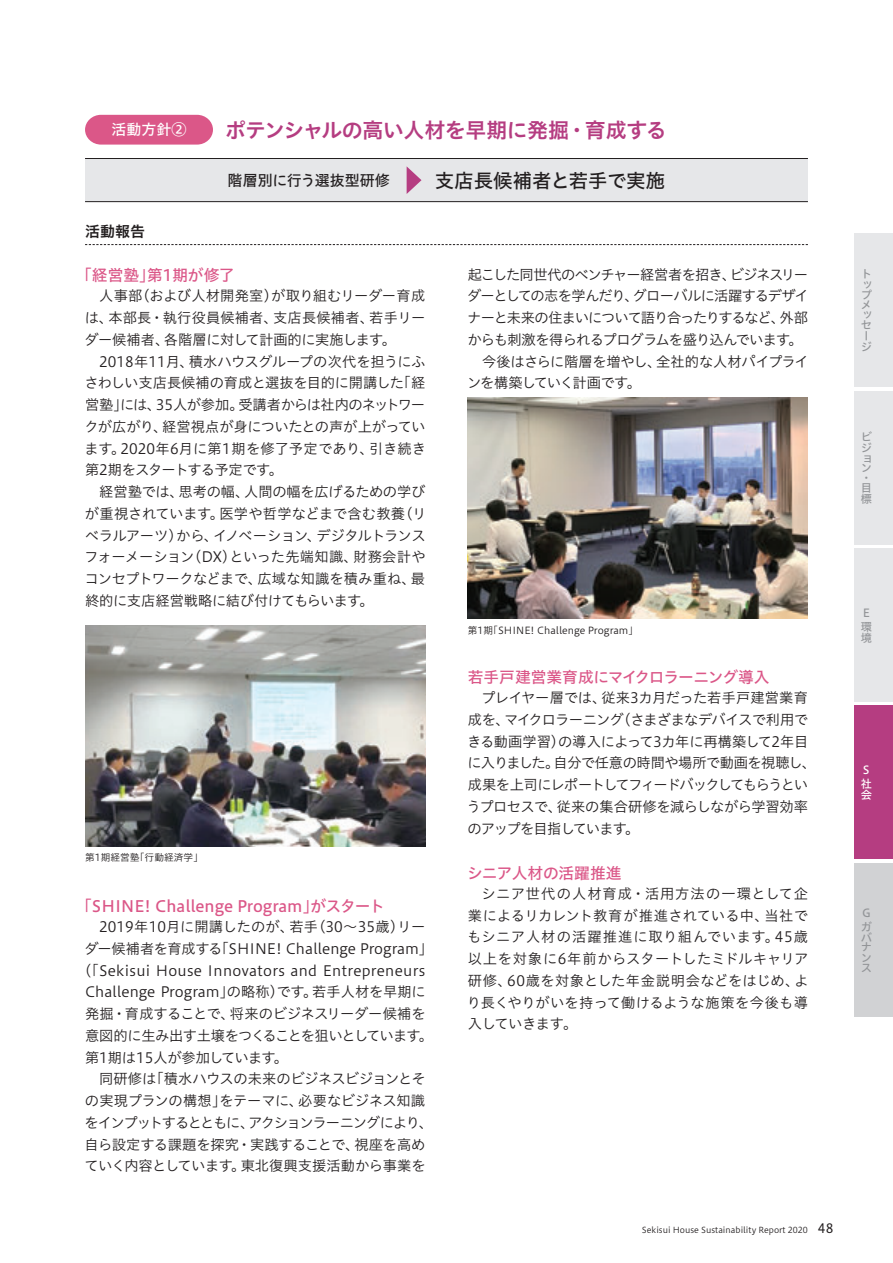
<style>
.page{position:relative;width:893px;height:1263px;background:#fff}
.page>*{position:absolute;margin:0;border:0;box-sizing:border-box;transform-origin:0 0}
.t1{font:21px "Hiragino UD Sans Std W6";letter-spacing:-.025em;color:#b53d81}
.t2{font:15.75px "Hiragino UD Sans Std W5";color:#db5788}
.t3{font:15.75px "Hiragino UD Sans Std W5";letter-spacing:-.02em;color:#db5788}
.t4{font:15px "Hiragino UD Sans Std W5";color:#231f20}
.t5{font:15px "Hiragino UD Sans Std W5";color:#fff}
.t6{font:15px "Hiragino UD Sans Std W6";color:#231f20}
.t7{font:14.25px/21.8px "Hiragino UD Sans Std W3";letter-spacing:-.025em;color:#231f20;text-align:justify}
.t8{font:14.25px "Hiragino UD Sans Std W3";color:#231f20}
.t9{font:14.25px "Hiragino UD Sans Std W3";letter-spacing:.02em;color:#231f20}
.t10{font:14.25px "Hiragino UD Sans Std W3";letter-spacing:-.09em;color:#231f20}
.t11{font:14.25px "Hiragino UD Sans Std W3";letter-spacing:-.07em;color:#231f20}
.t12{font:14.25px "Hiragino UD Sans Std W3";letter-spacing:-.05em;color:#231f20}
.t13{font:14.25px "Hiragino UD Sans Std W3";letter-spacing:-.08em;color:#231f20}
.t14{font:14.25px "Hiragino UD Sans Std W3";letter-spacing:-.045em;color:#231f20}
.t15{font:14.25px "Hiragino UD Sans Std W3";letter-spacing:-.055em;color:#231f20}
.t16{font:14.25px "Hiragino UD Sans Std W3";letter-spacing:-.06em;color:#231f20}
.t17{font:11.25px/10.1px "Hiragino UD Sans Std W5";color:#939598}
.t18{font:11.25px/14.2px "Hiragino UD Sans Std W5";color:#fff}
.t19{font:9.75px "Hiragino UD Sans Std W3";color:#231f20}
.t20{font:8.25px "Hiragino UD Sans Std W3";color:#231f20}
.s1{font-size:19.5px}
.s2{font-family:"Hiragino UD Sans Std W4";font-size:12.75px}
</style>
<div class="page">
<svg style="left:85px;top:244px;width:723px;height:1px"></svg>
<svg style="left:85px;top:115px;width:128px;height:30px;background:#dd628f"></svg>
<div style="left:85px;top:158px;width:723px;height:44px;background:#e6e7e9"></div>
<hr style="left:85px;top:158px;width:723px;height:1px;background:#231f20">
<hr style="left:85px;top:201px;width:723px;height:1px;background:#231f20">
<svg style="left:407px;top:167px;width:14px;height:27px"></svg>
<img style="left:468px;top:398px;width:340px;height:221px">
<img style="left:85px;top:625px;width:340px;height:221px">
<div style="left:855px;top:391px;width:38px;height:153px;background:#e6e7e9"></div>
<div style="left:855px;top:549px;width:38px;height:153px;background:#e6e7e9"></div>
<div style="left:855px;top:234px;width:38px;height:153px;background:#e6e7e9"></div>
<div style="left:855px;top:706px;width:38px;height:153px;background:#b53d81"></div>
<div style="left:855px;top:863px;width:38px;height:153px;background:#d1d2d4"></div>
<p class="t5" style="left:112px;top:118px;width:76px">活動方針②</p>
<h1 class="t1" style="left:225px;top:114px;width:443px">ポテンシャルの高い人材を早期に発掘・育成する</h1>
<p class="t4" style="left:228px;top:169px;width:439px">階層別に行う選抜型研修　　　<span class="s1">支店長候補者と若手で実施</span></p>
<p class="t6" style="left:85px;top:220px;width:61px">活動報告</p>
<p class="t2" style="left:76px;top:263px;width:160px">「経営塾」第1期が修了</p>
<p class="t7" style="left:85px;top:284px;width:342px;text-indent:15px">人事部（および人材開発室）が取り組むリーダー育成は、本部長・執行役員候補者、支店長候補者、若手リーダー候補者、各階層に対して計画的に実施します。</p>
<p class="t7" style="left:84px;top:350px;width:343px;text-indent:15px">2018年11月、積水ハウスグループの次代を担うにふさわしい支店長候補の育成と選抜を目的に開講した「経営塾」には、35人が参加。受講者からは社内のネットワークが広がり、経営視点が身についたとの声が上がっています。2020年6月に第1期を修了予定であり、引き続き第2期をスタートする予定です。</p>
<p class="t7" style="left:84px;top:480px;width:344px;text-indent:15px">経営塾では、思考の幅、人間の幅を広げるための学びが重視されています。医学や哲学などまで含む教養（リベラルアーツ）から、イノベーション、デジタルトランスフォーメーション（DX）といった先端知識、財務会計やコンセプトワークなどまで、広域な知識を積み重ね、最終的に支店経営戦略に結び付けてもらいます。</p>
<p class="t19" style="left:85px;top:850px;width:120px">第1期経営塾「行動経済学」</p>
<p class="t2" style="left:76px;top:894px;width:310px">「SHINE! Challenge Program」がスタート</p>
<p class="t8" style="left:99px;top:916px;width:327px">2019年10月に開講したのが、若手（30～35歳）リー</p>
<p class="t8" style="left:85px;top:938px;width:350px">ダー候補者を育成する「SHINE! Challenge Program」</p>
<p class="t9" style="left:77px;top:959px;width:350px">（「Sekisui House Innovators and Entrepreneurs</p>
<p class="t8" style="left:85px;top:981px;width:342px">Challenge Program」の略称）です。若手人材を早期に</p>
<p class="t7" style="left:85px;top:1002px;width:342px">発掘・育成することで、将来のビジネスリーダー候補を</p>
<p class="t14" style="left:85px;top:1025px;width:350px">意図的に生み出す土壌をつくることを狙いとしています。</p>
<p class="t7" style="left:85px;top:1045px;width:205px">第1期は15人が参加しています。</p>
<p class="t7" style="left:99px;top:1067px;width:328px">同研修は「積水ハウスの未来のビジネスビジョンとそ</p>
<p class="t7" style="left:85px;top:1089px;width:342px">の実現プランの構想」をテーマに、必要なビジネス知識</p>
<p class="t10" style="left:85px;top:1112px;width:350px">をインプットするとともに、アクションラーニングにより、</p>
<p class="t7" style="left:85px;top:1132px;width:342px">自ら設定する課題を探究・実践することで、視座を高め</p>
<p class="t7" style="left:84px;top:1154px;width:343px">ていく内容としています。東北復興支援活動から事業を</p>
<p class="t11" style="left:468px;top:263px;width:342px">起こした同世代のベンチャー経営者を招き、ビジネスリー</p>
<p class="t12" style="left:467px;top:285px;width:343px">ダーとしての志を学んだり、グローバルに活躍するデザイ</p>
<p class="t13" style="left:467px;top:307px;width:342px">ナーと未来の住まいについて語り合ったりするなど、外部</p>
<p class="t15" style="left:467px;top:329px;width:337px">からも刺激を得られるプログラムを盛り込んでいます。</p>
<p class="t7" style="left:482px;top:350px;width:328px">今後はさらに階層を増やし、全社的な人材パイプライ</p>
<p class="t16" style="left:467px;top:372px;width:176px">ンを構築していく計画です。</p>
<p class="t19" style="left:468px;top:623px;width:172px">第1期「SHINE! Challenge Program」</p>
<p class="t3" style="left:468px;top:665px;width:303px">若手戸建営業育成にマイクロラーニング導入</p>
<p class="t7" style="left:467px;top:686px;width:351px;text-align:left;text-indent:14px">プレイヤー層では、従来3カ月だった若手戸建営業育成を、マイクロラーニング（さまざまなデバイスで利用できる動画学習）の導入によって3カ年に再構築して2年目に入りました。自分で任意の時間や場所で動画を視聴し、成果を上司にレポートしてフィードバックしてもらうというプロセスで、従来の集合研修を減らしながら学習効率のアップを目指しています。</p>
<p class="t2" style="left:467px;top:861px;width:156px">シニア人材の活躍推進</p>
<p class="t7" style="left:467px;top:882px;width:343px;text-indent:15px">シニア世代の人材育成・活用方法の一環として企業によるリカレント教育が推進されている中、当社でもシニア人材の活躍推進に取り組んでいます。45歳以上を対象に6年前からスタートしたミドルキャリア研修、60歳を対象とした年金説明会などをはじめ、より長くやりがいを持って働けるような施策を今後も導入していきます。</p>
<p class="t20" style="left:642px;top:1223px;width:193px">Sekisui House Sustainability Report 2020 <span class="s2">48</span></p>
<p class="t17" style="left:861px;top:268px;width:13px;line-height:10.5px">トップメッセージ</p>
<p class="t17" style="left:861px;top:431px;width:13px">ビジョン・目</p>
<p class="t17" style="left:861px;top:493px;width:12px">標</p>
<p class="t17" style="left:861px;top:605px;width:12px;line-height:14.2px">E環</p>
<p class="t17" style="left:861px;top:632px;width:12px">境</p>
<p class="t18" style="left:861px;top:762px;width:12px">S社</p>
<p class="t18" style="left:861px;top:787px;width:12px">会</p>
<p class="t17" style="left:861px;top:904px;width:13px;line-height:14.1px">Gガ</p>
<p class="t17" style="left:861px;top:932px;width:12px;text-align:justify">バナンス</p>
</div>
